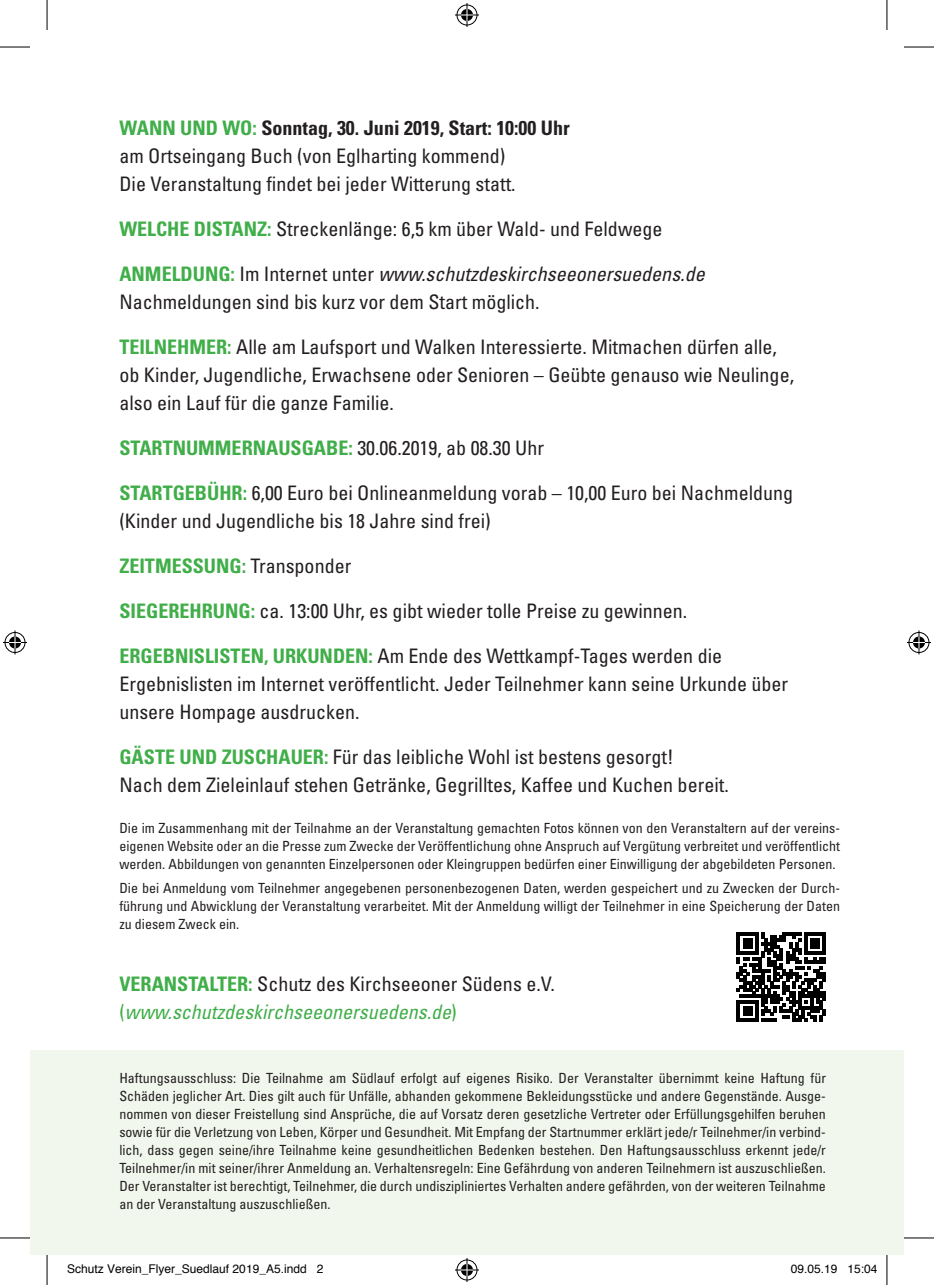
<style>
.page{position:relative;width:934px;height:1285px;background:#fff}
.page>*{position:absolute;margin:0;border:0;box-sizing:border-box;transform-origin:0 0}
.t1{font:condensed 20px/28px "Univers LT Std";color:#231f20}
.t2{font:italic condensed 20px/28px "Univers LT Std";color:#40ae49}
.t3{font:700 condensed 20px "Univers LT Std";color:#40ae49}
.t4{font:condensed 14px/18px "Univers LT Std";color:#231f20;text-align:justify}
.t5{font:12px "Helvetica";color:#000}
.s1{font-weight:700;color:#40ae49}
.s2{font-weight:700}
.s3{font-style:italic}
.s4{font-weight:400;color:#231f20}
.s5{font-weight:700;font-style:normal}
.s6{font-style:normal;color:#231f20}
.s7{font-style:normal}
</style>
<div class="page">
<div style="left:30px;top:1050px;width:873px;height:205px;background:#f1f7ed"></div>
<svg style="left:736px;top:932px;width:89px;height:90px"></svg>
<hr style="left:0;top:47px;width:30px;height:1px;background:#000">
<hr style="left:903px;top:47px;width:30px;height:1px;background:#000">
<hr style="left:0;top:1237px;width:30px;height:1px;background:#000">
<hr style="left:903px;top:1237px;width:30px;height:1px;background:#000">
<hr style="left:47px;top:0;width:1px;height:30px;background:#000">
<hr style="left:47px;top:1255px;width:1px;height:30px;background:#000">
<hr style="left:886px;top:0;width:1px;height:30px;background:#000">
<hr style="left:886px;top:1255px;width:1px;height:30px;background:#000">
<svg style="left:455px;top:3px;width:24px;height:24px"></svg>
<svg style="left:455px;top:1258px;width:24px;height:24px"></svg>
<svg style="left:3px;top:630px;width:24px;height:24px"></svg>
<svg style="left:907px;top:630px;width:23px;height:24px"></svg>
<h1 class="t1" style="left:119px;top:114px;width:451px"><span class="s1">WANN UND WO:</span> <span class="s2">Sonntag, 30. Juni 2019, Start: 10:00 Uhr </span>am Ortseingang Buch (von Eglharting kommend)<br>Die Veranstaltung findet bei jeder Witterung statt.</h1>
<h1 class="t1" style="left:119px;top:215px;width:544px"><span class="s1">WELCHE DISTANZ:</span> Streckenlänge: 6,5 km über Wald- und Feldwege</h1>
<h1 class="t1" style="left:119px;top:260px;width:586px"><span class="s1">ANMELDUNG:</span> Im Internet unter <span class="s3">www.schutzdeskirchseeonersuedens.de<br></span>Nachmeldungen sind bis kurz vor dem Start möglich.</h1>
<h1 class="t1" style="left:119px;top:333px;width:676px"><span class="s1">TEILNEHMER:</span> Alle am Laufsport und Walken Interessierte. Mitmachen dürfen alle, ob Kinder, Jugendliche, Erwachsene oder Senioren – Geübte genauso wie Neulinge, also ein Lauf für die ganze Familie.</h1>
<h1 class="t1" style="left:119px;top:434px;width:426px"><span class="s1">STARTNUMMERNAUSGABE:</span> 30.06.2019, ab 08.30 Uhr</h1>
<h1 class="t1" style="left:119px;top:479px;width:675px"><span class="s1">STARTGEBÜHR:</span> 6,00 Euro bei Onlineanmeldung vorab – 10,00 Euro bei Nachmeldung (Kinder und Jugendliche bis 18 Jahre sind frei)</h1>
<h1 class="t3" style="left:119px;top:554px;width:233px">ZEITMESSUNG: <span class="s4">Transponder</span></h1>
<h1 class="t1" style="left:119px;top:597px;width:569px"><span class="s1">SIEGEREHRUNG:</span> ca. 13:00 Uhr, es gibt wieder tolle Preise zu gewinnen.</h1>
<h1 class="t1" style="left:119px;top:642px;width:670px"><span class="s1">ERGEBNISLISTEN, URKUNDEN:</span> Am Ende des Wettkampf-Tages werden die<br>Ergebnislisten im Internet veröffentlicht. Jeder Teilnehmer kann seine Urkunde über unsere Hompage ausdrucken.</h1>
<h1 class="t1" style="left:119px;top:743px;width:610px"><span class="s1">GÄSTE UND ZUSCHAUER:</span> Für das leibliche Wohl ist bestens gesorgt!<br>Nach dem Zieleinlauf stehen Getränke, Gegrilltes, Kaffee und Kuchen bereit.</h1>
<p class="t4" style="left:119px;top:819px;width:722px">Die im Zusammenhang mit der Teilnahme an der Veranstaltung gemachten Fotos können von den Veranstaltern auf der vereins&shy;eigenen Website oder an die Presse zum Zwecke der Veröffentlichung ohne Anspruch auf Vergütung verbreitet und veröffentlicht werden. Abbildungen von genannten Einzelpersonen oder Kleingruppen bedürfen einer Einwilligung der abgebildeten Personen.</p>
<p class="t4" style="left:119px;top:878px;width:722px">Die bei Anmeldung vom Teilnehmer angegebenen personenbezogenen Daten, werden gespeichert und zu Zwecken der Durch&shy;führung und Abwicklung der Veranstaltung verarbeitet. Mit der Anmeldung willigt der Teilnehmer in eine Speicherung der Daten zu diesem Zweck ein.</p>
<h1 class="t2" style="left:119px;top:969px;width:437px"><span class="s5">VERANSTALTER:</span> <span class="s6">Schutz des Kirchseeoner Südens e.V. </span><span class="s7">(</span>www.schutzdeskirchseeonersuedens.de<span class="s7">)</span></h1>
<p class="t4" style="left:119px;top:1069px;width:707px">Haftungsausschluss: Die Teilnahme am Südlauf erfolgt auf eigenes Risiko. Der Veranstalter übernimmt keine Haftung für Schäden jeglicher Art. Dies gilt auch für Unfälle, abhanden gekommene Bekleidungsstücke und andere Gegenstände. Ausge&shy;nommen von dieser Freistellung sind Ansprüche, die auf Vorsatz deren gesetzliche Vertreter oder Erfüllungsgehilfen beruhen sowie für die Verletzung von Leben, Körper und Gesundheit. Mit Empfang der Startnummer erklärt jede/r Teilnehmer/in verbind&shy;lich, dass gegen seine/ihre Teilnahme keine gesundheitlichen Bedenken bestehen. Den Haftungsausschluss erkennt jede/r Teilnehmer/in mit seiner/ihrer Anmeldung an. Verhaltensregeln: Eine Gefährdung von anderen Teilnehmern ist auszuschließen.<br>Der Veranstalter ist berechtigt, Teilnehmer, die durch undiszipliniertes Verhalten andere gefährden, von der weiteren Teilnahme an der Veranstaltung auszuschließen.</p>
<p class="t5" style="left:67px;top:1259px;width:258px">Schutz Verein_Flyer_Suedlauf 2019_A5.indd 2</p>
<p class="t5" style="left:790px;top:1259px;width:88px">09.05.19 15:04</p>
</div>
